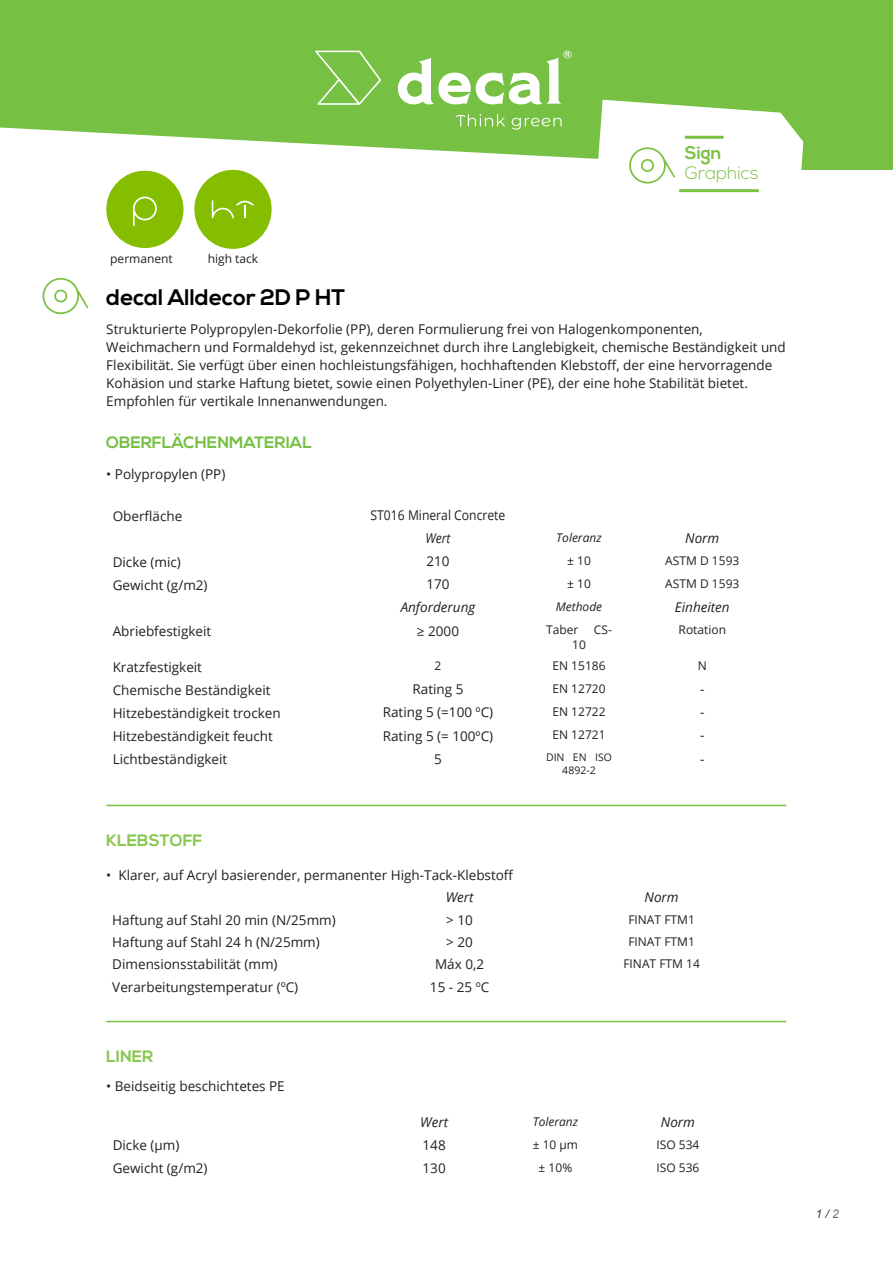
<style>
.page{position:relative;width:893px;height:1263px;background:#fff}
.page>*{position:absolute;margin:0;border:0;box-sizing:border-box;transform-origin:0 0}
.t1{font:700 22.5px "Nexa";color:#000}
.t2{font:300 18px "Nexa";color:#7cc142}
.t3{font:700 18px "Nexa";color:#7cc142}
.txt_normal{font:700 16.5px "Nexa";color:#76c043}
.txt_normal-2{font:700 16.5px "Nexa";color:#88c650}
.txt_normal-3{font:13.5px/18px "Open Sans";color:#231f20}
.txt_bold{font:13.5px "Open Sans";color:#231f20}
.txt_bold-2{font:italic 13.5px "Open Sans";color:#231f20}
.txt_normal-4{font:13.5px "Open Sans";color:#231f20;scale:.9 1}
.txt_bold-3{font:italic 13.5px "Open Sans";color:#231f20;scale:.9 1}
.txt_bold-4{font:12px "Open Sans";color:#231f20}
.txt_bold-5{font:italic 12px "Open Sans";color:#231f20}
.txt_normal-5{font:12px "Open Sans";color:#231f20}
.txt_normal-6{font:italic 12px "Arial";color:#3e3e3f}
.txt_bold-6{font:10.5px/12.6px "Open Sans";color:#231f20;text-align:center}
.s1{color:#6c6d70}
</style>
<div class="page">
<div style="left:0;top:0;width:893px;height:169px;background:#76c043"></div>
<svg style="left:600px;top:100px;width:203px;height:70px;fill:#fff"></svg>
<svg style="left:0;top:127px;width:777px;height:70px;fill:#fff"></svg>
<svg style="left:685px;top:136px;width:38px;height:3px"></svg>
<svg style="left:628px;top:147px;width:131px;height:45px"></svg>
<hr style="left:106px;top:805px;width:680px;height:1px;background:#7bc142">
<hr style="left:106px;top:1021px;width:680px;height:1px;background:#7bc142">
<svg style="left:42px;top:277px;width:46px;height:37px"></svg>
<div style="left:106px;top:171px;width:77px;height:77px;background:#85bd00;border-radius:50%"></div>
<svg style="left:133px;top:197px;width:24px;height:29px"></svg>
<div style="left:194px;top:170px;width:78px;height:79px;background:#85bd00;border-radius:50%"></div>
<svg style="left:212px;top:200px;width:42px;height:18px"></svg>
<svg style="left:456px;top:114px;width:49px;height:12px"></svg>
<svg style="left:512px;top:118px;width:50px;height:12px"></svg>
<svg style="left:315px;top:51px;width:66px;height:54px"></svg>
<svg style="left:398px;top:51px;width:173px;height:53px"></svg>
<p class="txt_normal-5" style="left:110px;top:251px;width:64px">permanent</p>
<p class="txt_normal-5" style="left:208px;top:251px;width:52px">high tack</p>
<p class="t3" style="left:685px;top:143px;width:38px">Sign</p>
<p class="t2" style="left:685px;top:162px;width:75px">Graphics</p>
<p class="t1" style="left:106px;top:285px;width:241px">decal Alldecor 2D P HT</p>
<p class="txt_normal-3" style="left:106px;top:320px;width:681px">Strukturierte Polypropylen-Dekorfolie (PP), deren Formulierung frei von Halogenkomponenten, Weichmachern und Formaldehyd ist, gekennzeichnet durch ihre Langlebigkeit, chemische Beständigkeit und Flexibilität. Sie verfügt über einen hochleistungsfähigen, hochhaftenden Klebstoff, der eine hervorragende Kohäsion und starke Haftung bietet, sowie einen Polyethylen-Liner (PE), der eine hohe Stabilität bietet.<br>Empfohlen für vertikale Innenanwendungen.</p>
<p class="txt_normal" style="left:106px;top:432px;width:207px">OBERFLÄCHENMATERIAL</p>
<p class="txt_normal-3" style="left:106px;top:465px;width:121px">• Polypropylen (PP)</p>
<p class="txt_bold" style="left:113px;top:506px;width:71px">Oberfläche</p>
<p class="txt_normal-4" style="left:371px;top:506px;width:151px">ST016 Mineral Concrete</p>
<p class="txt_bold-3" style="left:425px;top:529px;width:29px">Wert</p>
<p class="txt_bold-5" style="left:556px;top:529px;width:47px">Toleranz</p>
<p class="txt_bold-2" style="left:685px;top:529px;width:36px">Norm</p>
<p class="txt_bold" style="left:113px;top:552px;width:70px">Dicke (mic)</p>
<p class="txt_bold" style="left:426px;top:552px;width:25px">210</p>
<p class="txt_bold-4" style="left:567px;top:553px;width:25px">± 10</p>
<p class="txt_bold-4" style="left:665px;top:553px;width:76px">ASTM D 1593</p>
<p class="txt_bold" style="left:113px;top:576px;width:96px">Gewicht (g/m2)</p>
<p class="txt_bold" style="left:426px;top:575px;width:25px">170</p>
<p class="txt_bold-4" style="left:567px;top:576px;width:25px">± 10</p>
<p class="txt_bold-4" style="left:665px;top:576px;width:76px">ASTM D 1593</p>
<p class="txt_bold-2" style="left:401px;top:598px;width:76px">Anforderung</p>
<p class="txt_bold-5" style="left:556px;top:599px;width:48px">Methode</p>
<p class="txt_bold-2" style="left:675px;top:598px;width:56px">Einheiten</p>
<p class="txt_bold" style="left:113px;top:622px;width:100px">Abriebfestigkeit</p>
<p class="txt_bold" style="left:417px;top:621px;width:44px">≥ 2000</p>
<p class="txt_bold-4" style="left:546px;top:622px;width:34px">Taber</p>
<p class="txt_bold-4" style="left:594px;top:622px;width:20px">CS-</p>
<p class="txt_bold-4" style="left:572px;top:636px;width:15px">10</p>
<p class="txt_bold-4" style="left:679px;top:622px;width:49px">Rotation</p>
<p class="txt_bold" style="left:113px;top:657px;width:91px">Kratzfestigkeit</p>
<p class="txt_bold-4" style="left:435px;top:657px;width:8px">2</p>
<p class="txt_bold-4" style="left:552px;top:657px;width:55px">EN 15186</p>
<p class="txt_bold-4" style="left:698px;top:657px;width:11px">N</p>
<p class="txt_bold" style="left:113px;top:680px;width:159px">Chemische Beständigkeit</p>
<p class="txt_bold" style="left:412px;top:680px;width:52px">Rating 5</p>
<p class="txt_bold-4" style="left:552px;top:680px;width:55px">EN 12720</p>
<p class="txt_bold" style="left:700px;top:680px;width:6px">-</p>
<p class="txt_bold" style="left:113px;top:703px;width:170px">Hitzebeständigkeit trocken</p>
<p class="txt_bold" style="left:383px;top:703px;width:112px">Rating 5 (=100 ºC)</p>
<p class="txt_bold-4" style="left:552px;top:704px;width:55px">EN 12722</p>
<p class="txt_bold" style="left:700px;top:703px;width:6px">-</p>
<p class="txt_bold" style="left:113px;top:727px;width:162px">Hitzebeständigkeit feucht</p>
<p class="txt_bold" style="left:383px;top:727px;width:112px">Rating 5 (= 100ºC)</p>
<p class="txt_bold-4" style="left:552px;top:727px;width:55px">EN 12721</p>
<p class="txt_bold" style="left:700px;top:726px;width:6px">-</p>
<p class="txt_bold" style="left:113px;top:750px;width:116px">Lichtbeständigkeit</p>
<p class="txt_bold" style="left:434px;top:749px;width:9px">5</p>
<p class="txt_bold-6" style="left:546px;top:751px;width:67px">DIN EN ISO<br>4892-2</p>
<p class="txt_bold" style="left:700px;top:749px;width:6px">-</p>
<p class="txt_normal-2" style="left:106px;top:831px;width:97px">KLEBSTOFF</p>
<p class="txt_normal-3" style="left:106px;top:866px;width:409px">• Klarer, auf Acryl basierender, permanenter High-Tack-Klebstoff</p>
<p class="txt_bold-2" style="left:446px;top:888px;width:29px">Wert</p>
<p class="txt_bold-2" style="left:644px;top:888px;width:36px">Norm</p>
<p class="txt_bold" style="left:112px;top:910px;width:225px">Haftung auf Stahl 20 min (N/25mm)</p>
<p class="txt_bold" style="left:446px;top:910px;width:28px">&gt; 10</p>
<p class="txt_bold-4" style="left:628px;top:911px;width:68px">FINAT FTM1</p>
<p class="txt_bold" style="left:112px;top:933px;width:209px">Haftung auf Stahl 24 h (N/25mm)</p>
<p class="txt_bold" style="left:446px;top:933px;width:28px">&gt; 20</p>
<p class="txt_bold-4" style="left:628px;top:933px;width:68px">FINAT FTM1</p>
<p class="txt_bold" style="left:112px;top:955px;width:167px">Dimensionsstabilität (mm)</p>
<p class="txt_bold" style="left:435px;top:955px;width:51px">Máx 0,2</p>
<p class="txt_bold-4" style="left:623px;top:956px;width:78px">FINAT FTM 14</p>
<p class="txt_bold" style="left:112px;top:977px;width:187px">Verarbeitungstemperatur (ºC)</p>
<p class="txt_bold" style="left:430px;top:977px;width:61px">15 - 25 ºC</p>
<p class="txt_normal-2" style="left:106px;top:1047px;width:49px">LINER</p>
<p class="txt_normal-3" style="left:106px;top:1076px;width:180px">• Beidseitig beschichtetes PE</p>
<p class="txt_bold-2" style="left:420px;top:1113px;width:29px">Wert</p>
<p class="txt_bold-5" style="left:533px;top:1114px;width:47px">Toleranz</p>
<p class="txt_bold-2" style="left:661px;top:1113px;width:36px">Norm</p>
<p class="txt_bold" style="left:113px;top:1136px;width:68px">Dicke (µm)</p>
<p class="txt_bold" style="left:423px;top:1135px;width:25px">148</p>
<p class="txt_bold-4" style="left:533px;top:1136px;width:47px">± 10 µm</p>
<p class="txt_bold-4" style="left:656px;top:1136px;width:44px">ISO 534</p>
<p class="txt_bold" style="left:113px;top:1159px;width:96px">Gewicht (g/m2)</p>
<p class="txt_bold" style="left:423px;top:1159px;width:25px">130</p>
<p class="txt_bold-4" style="left:539px;top:1159px;width:35px">± 10%</p>
<p class="txt_bold-4" style="left:656px;top:1159px;width:44px">ISO 536</p>
<p class="txt_normal-6" style="left:816px;top:1206px;width:25px">1 / <span class="s1">2</span></p>
</div>
